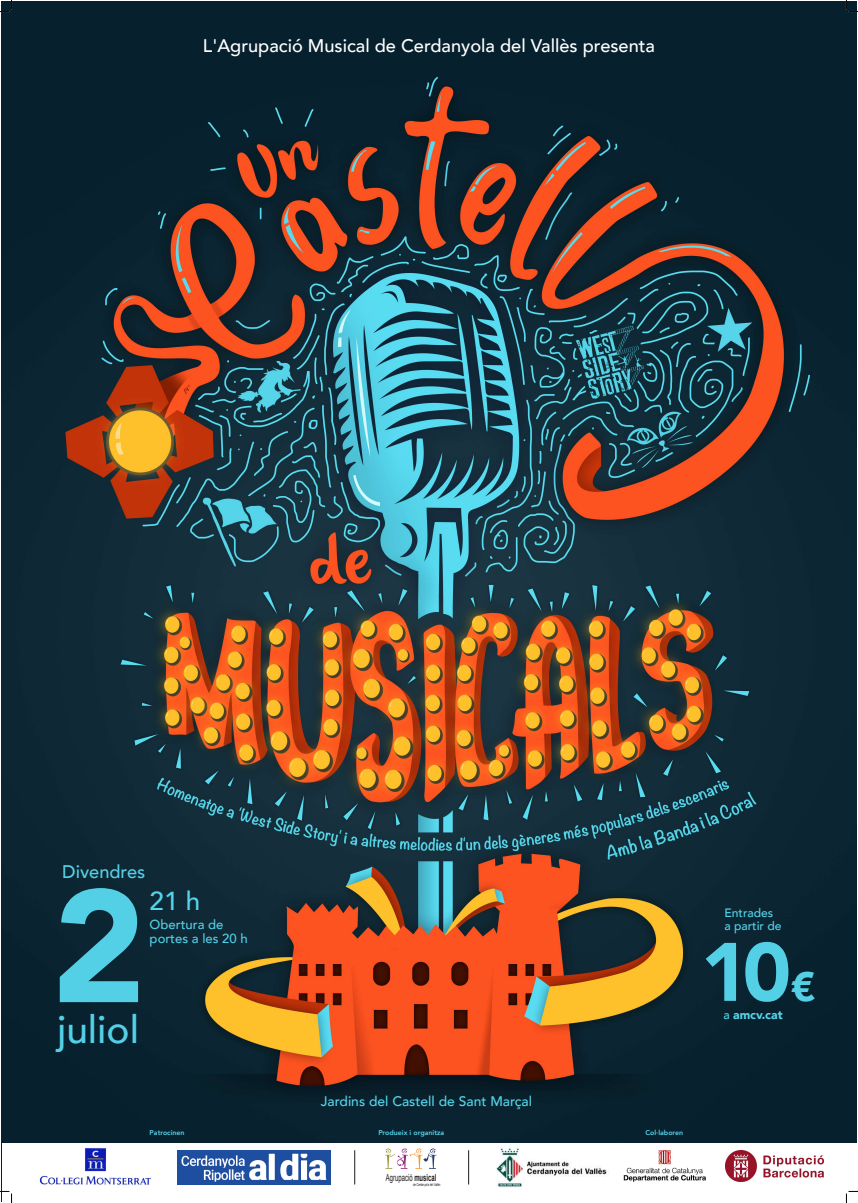
<style>
.page{position:relative;width:858px;height:1203px;background:#fff}
.page>*{position:absolute;margin:0;border:0;box-sizing:border-box;transform-origin:0 0}
.t1{font:900 158.41px "Avenir";color:#54d0e6}
.t2{font:900 81.86px "Avenir";color:#54d0e6}
.t3{font:500 38.81px "Avenir";color:#54d0e6}
.t4{font:500 25.97px "Avenir";color:#56d4ea}
.t5{font:500 18.23px "Avenir";color:#fff}
.t6{font:500 18.23px "Avenir";color:#54d0e6}
.t7{font:500 13.86px "Avenir";color:#56d4ea}
.t8{font:500 13.09px/14.3px "Avenir";color:#54d0e6}
.t9{font:500 12.11px/12.5px "Avenir";color:#56d4ea}
.t10{font:900 12.11px "Avenir";color:#56d4ea}
.t11{font:9.66px "Arial";color:#231f20;scale:.62 1}
.t12{font:800 7px "Avenir";color:#56d4ea}
.t13{font:italic 3.99px "Arial";color:#231f20;scale:.62 1}
.s1{font-weight:700}
.s2{font-size:40.95px}
.s3{font-weight:500}
</style>
<div class="page">
<img style="left:2px;top:2px;width:854px;height:1141px">
<img style="left:39px;top:1148px;width:113px;height:38px">
<img style="left:178px;top:1150px;width:152px;height:34px">
<svg style="left:385px;top:1148px;width:51px;height:21px"></svg>
<img style="left:624px;top:1150px;width:81px;height:31px">
<img style="left:725px;top:1150px;width:98px;height:31px">
<img style="left:496px;top:1147px;width:111px;height:41px">
<hr style="left:354px;top:1150px;width:1px;height:34px;background:#1c1c1b">
<hr style="left:468px;top:1150px;width:1px;height:34px;background:#1c1c1b">
<svg style="left:0;top:0;width:12px;height:12px"></svg>
<svg style="left:0;top:1191px;width:12px;height:12px"></svg>
<svg style="left:846px;top:0;width:11px;height:12px"></svg>
<svg style="left:846px;top:1191px;width:11px;height:12px"></svg>
<p class="t5" style="left:203px;top:29px;width:453px">L'Agrupació Musical de Cerdanyola del Vallès presenta</p>
<p class="t6" style="left:62px;top:856px;width:85px">Divendres</p>
<h1 class="t1" style="left:52px;top:811px;width:95px">2</h1>
<h3 class="t3" style="left:57px;top:996px;width:83px">juliol</h3>
<h3 class="t4" style="left:150px;top:878px;width:52px">21 h</h3>
<p class="t8" style="left:150px;top:916px;width:100px">Obertura de portes a les 20 h</p>
<p class="t7" style="left:321px;top:1089px;width:213px">Jardins del Castell de Sant Marçal</p>
<p class="t12" style="left:150px;top:1126px;width:36px">Patrocinen</p>
<p class="t12" style="left:378px;top:1126px;width:67px">Produeix i organitza</p>
<p class="t12" style="left:645px;top:1126px;width:39px">Col·laboren</p>
<p class="t11" style="left:386px;top:1171px;width:83px">Agrupació <span class="s1">musical</span></p>
<p class="t13" style="left:413px;top:1182px;width:45px">de Cerdanyola del Vallès</p>
<p class="t9" style="left:724px;top:906px;width:59px">Entrades a partir de</p>
<h2 class="t2" style="left:700px;top:902px;width:116px">10<span class="s2">€</span></h2>
<p class="t10" style="left:723px;top:1004px;width:61px"><span class="s3">a</span> amcv.cat</p>
</div>
